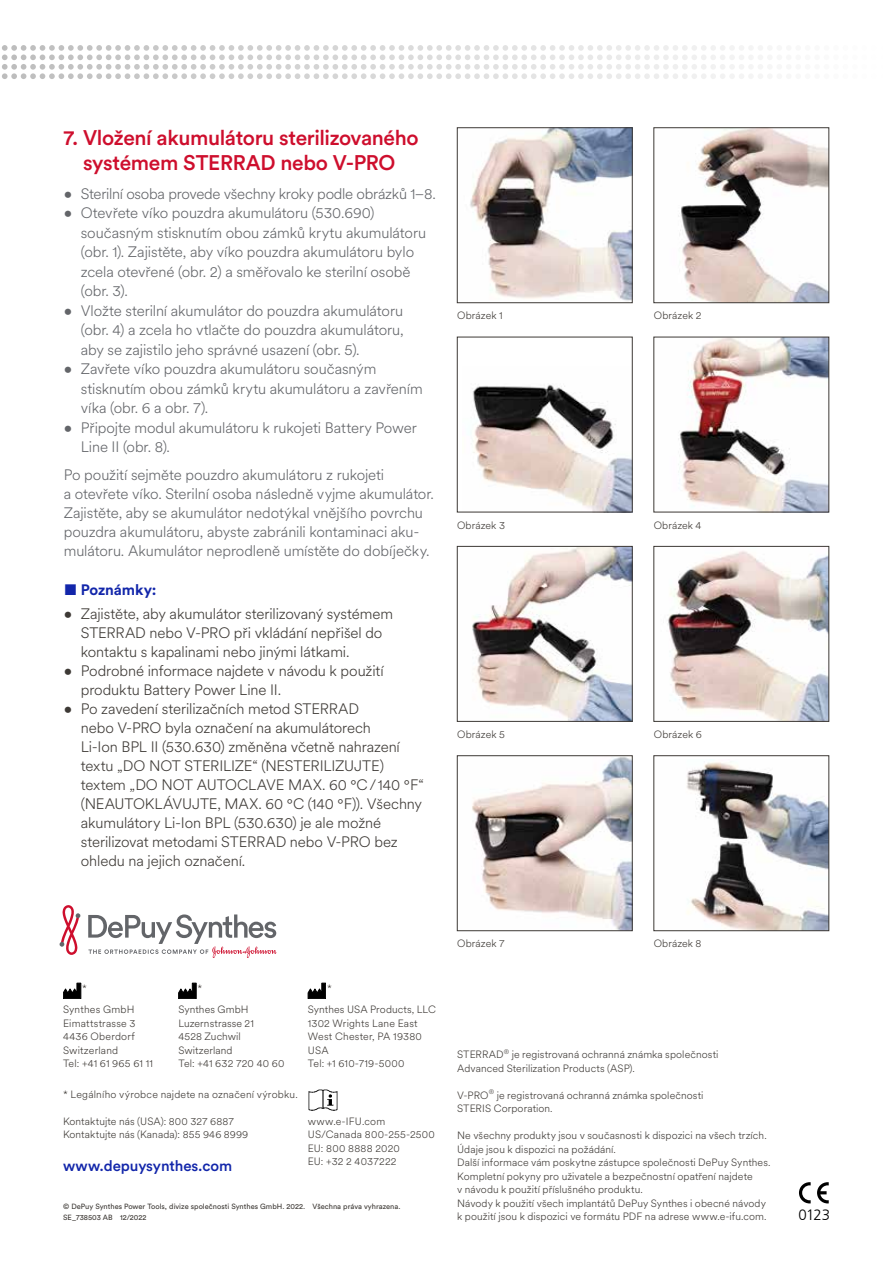
<style>
.page{position:relative;width:893px;height:1263px;background:#fff}
.page>*{position:absolute;margin:0;border:0;box-sizing:border-box;transform-origin:0 0}
.t1{font:500 21px/25.5px "J&J Circular";letter-spacing:-.02em;color:#ce0e2d;text-align:center}
.t2{font:300 15px/19.5px "J&J Circular";letter-spacing:-.005em;color:#636569}
.t3{font:300 15px/19px "J&J Circular";letter-spacing:-.01em;color:#3d3935}
.t4{font:500 15px "J&J Circular";letter-spacing:-.005em;color:#1226aa}
.t5{font:700 15px "J&J Circular";letter-spacing:-.01em;color:#1226aa}
.t6{font:300 15px "Frutiger LT Com";color:#000}
.t7{font:300 10.5px/13.5px "J&J Circular";letter-spacing:.01em;color:#3d3935}
.t8{font:7.5px/10.5px "J&J Circular";color:#3d3935}
</style>
<div class="page">
<img style="left:470px;top:130px;width:160px;height:171px">
<div style="left:457px;top:128px;width:175px;height:175px;border:1px solid #3d3935"></div>
<img style="left:678px;top:130px;width:149px;height:171px">
<div style="left:654px;top:128px;width:175px;height:175px;border:1px solid #3d3935"></div>
<img style="left:473px;top:384px;width:157px;height:126px">
<img style="left:678px;top:339px;width:149px;height:171px">
<img style="left:472px;top:548px;width:158px;height:171px">
<div style="left:457px;top:546px;width:175px;height:175px;border:1px solid #3d3935"></div>
<img style="left:667px;top:551px;width:160px;height:168px">
<div style="left:654px;top:546px;width:175px;height:175px;border:1px solid #3d3935"></div>
<img style="left:472px;top:757px;width:158px;height:172px">
<div style="left:457px;top:755px;width:175px;height:176px;border:1px solid #3d3935"></div>
<img style="left:687px;top:762px;width:140px;height:167px">
<div style="left:654px;top:755px;width:175px;height:176px;border:1px solid #3d3935"></div>
<svg style="left:799px;top:1182px;width:12px;height:21px"></svg>
<svg style="left:817px;top:1182px;width:12px;height:21px"></svg>
<svg style="left:2px;top:45px;width:750px;height:34px"></svg>
<svg style="left:59px;top:905px;width:22px;height:50px"></svg>
<svg style="left:88px;top:914px;width:188px;height:44px"></svg>
<svg style="left:63px;top:983px;width:18px;height:16px"></svg>
<svg style="left:178px;top:983px;width:18px;height:16px"></svg>
<img style="left:308px;top:1089px;width:30px;height:22px">
<svg style="left:308px;top:983px;width:18px;height:16px"></svg>
<h1 class="t1" style="left:64px;top:123px;width:356px">7. Vložení akumulátoru sterilizovaného systémem STERRAD nebo V-PRO</h1>
<h2 class="t2" style="left:64px;top:183px;width:374px">• Sterilní osoba provede všechny kroky podle obrázků 1–8.</h2>
<h2 class="t2" style="left:81px;top:202px;width:347px;text-indent:-17px">• Otevřete víko pouzdra akumulátoru (530.690) současným stisknutím obou zámků krytu akumulátoru (obr. 1). Zajistěte, aby víko pouzdra akumulátoru bylo zcela otevřené (obr. 2) a směřovalo ke sterilní osobě (obr. 3).</h2>
<h2 class="t2" style="left:81px;top:300px;width:325px;text-align:justify;text-indent:-17px">• Vložte sterilní akumulátor do pouzdra akumulátoru (obr. 4) a zcela ho vtlačte do pouzdra akumulátoru, aby se zajistilo jeho správné usazení (obr. 5).</h2>
<h2 class="t2" style="left:81px;top:358px;width:343px;text-indent:-17px">• Zavřete víko pouzdra akumulátoru současným stisknutím obou zámků krytu akumulátoru a zavřením víka (obr. 6 a obr. 7).</h2>
<h2 class="t2" style="left:81px;top:417px;width:338px;text-indent:-17px">• Připojte modul akumulátoru k rukojeti Battery Power<br>Line II (obr. 8).</h2>
<p class="t2" style="left:64px;top:465px;width:372px;line-height:19px">Po použití sejměte pouzdro akumulátoru z rukojeti<br>a otevřete víko. Sterilní osoba následně vyjme akumulátor.<br>Zajistěte, aby se akumulátor nedotýkal vnějšího povrchu pouzdra akumulátoru, abyste zabránili kontaminaci aku&shy;mulátoru. Akumulátor neprodleně umístěte do dobíječky.</p>
<h2 class="t5" style="left:64px;top:580px;width:94px">■ Poznámky:</h2>
<h2 class="t3" style="left:81px;top:603px;width:314px;text-indent:-17px">• Zajistěte, aby akumulátor sterilizovaný systémem<br>STERRAD nebo V-PRO při vkládání nepřišel do kontaktu s kapalinami nebo jinými látkami.</h2>
<h2 class="t3" style="left:81px;top:660px;width:304px;text-indent:-17px">• Podrobné informace najdete v návodu k použití produktu Battery Power Line II.</h2>
<p class="t3" style="left:81px;top:698px;width:345px;text-indent:-17px">• Po zavedení sterilizačních metod STERRAD<br>nebo V-PRO byla označení na akumulátorech<br>Li-Ion BPL II (530.630) změněna včetně nahrazení textu „DO NOT STERILIZE“ (NESTERILIZUJTE) textem „DO NOT AUTOCLAVE MAX. 60 °C/140 °F“ (NEAUTOKLÁVUJTE, MAX. 60 °C (140 °F)). Všechny akumulátory Li-Ion BPL (530.630) je ale možné sterilizovat metodami STERRAD nebo V-PRO bez ohledu na jejich označení.</p>
<p class="t7" style="left:457px;top:308px;width:47px">Obrázek 1</p>
<p class="t7" style="left:654px;top:308px;width:49px">Obrázek 2</p>
<p class="t7" style="left:457px;top:518px;width:49px">Obrázek 3</p>
<p class="t7" style="left:654px;top:518px;width:49px">Obrázek 4</p>
<p class="t7" style="left:457px;top:727px;width:49px">Obrázek 5</p>
<p class="t7" style="left:654px;top:727px;width:49px">Obrázek 6</p>
<p class="t7" style="left:178px;top:978px;width:72px;line-height:21px;text-indent:19px">*<br>Synthes GmbH</p>
<p class="t7" style="left:178px;top:1016px;width:108px">Luzernstrasse 21<br>4528 Zuchwil<br>Switzerland<br>Tel: +41 632 720 40 60</p>
<p class="t7" style="left:63px;top:1087px;width:236px">* Legálního výrobce najdete na označení výrobku.</p>
<p class="t7" style="left:63px;top:1114px;width:187px">Kontaktujte nás (USA): 800 327 6887<br>Kontaktujte nás (Kanada): 855 946 8999</p>
<h2 class="t4" style="left:63px;top:1156px;width:171px">www.depuysynthes.com</h2>
<p class="t7" style="left:63px;top:978px;width:73px;line-height:21px;text-indent:19px">*<br>Synthes GmbH</p>
<p class="t7" style="left:63px;top:1016px;width:91px">Eimattstrasse 3<br>4436 Oberdorf<br>Switzerland<br>Tel: +41 61 965 61 11</p>
<p class="t7" style="left:308px;top:978px;width:129px;line-height:21px;text-indent:19px">*<br>Synthes USA Products, LLC</p>
<p class="t7" style="left:308px;top:1016px;width:116px">1302 Wrights Lane East<br>West Chester, PA 19380<br>USA<br>Tel: +1 610-719-5000</p>
<p class="t7" style="left:308px;top:1114px;width:129px">www.e-IFU.com<br>US/Canada 800-255-2500<br>EU: 800 8888 2020<br>EU: +32 2 4037222</p>
<p class="t8" style="left:63px;top:1201px;width:339px">© DePuy Synthes Power Tools, divize společnosti Synthes GmbH. 2022. Všechna práva vyhrazena.<br>SE_738503 AB 12/2022</p>
<p class="t7" style="left:457px;top:936px;width:49px">Obrázek 7</p>
<p class="t7" style="left:654px;top:936px;width:49px">Obrázek 8</p>
<p class="t7" style="left:457px;top:1047px;width:263px">STERRAD<sup>®</sup> je registrovaná ochranná známka společnosti<br>Advanced Sterilization Products (ASP).</p>
<p class="t7" style="left:457px;top:1088px;width:248px">V-PRO<sup>®</sup> je registrovaná ochranná známka společnosti<br>STERIS Corporation.</p>
<p class="t7" style="left:457px;top:1128px;width:315px">Ne všechny produkty jsou v současnosti k dispozici na všech trzích.<br>Údaje jsou k dispozici na požádání.<br>Další informace vám poskytne zástupce společnosti DePuy Synthes.<br>Kompletní pokyny pro uživatele a bezpečnostní opatření najdete<br>v návodu k použití příslušného produktu.<br>Návody k použití všech implantátů DePuy Synthes i obecné návody k použití jsou k dispozici ve formátu PDF na adrese www.e-ifu.com.</p>
<h2 class="t6" style="left:798px;top:1206px;width:33px">0123</h2>
</div>
